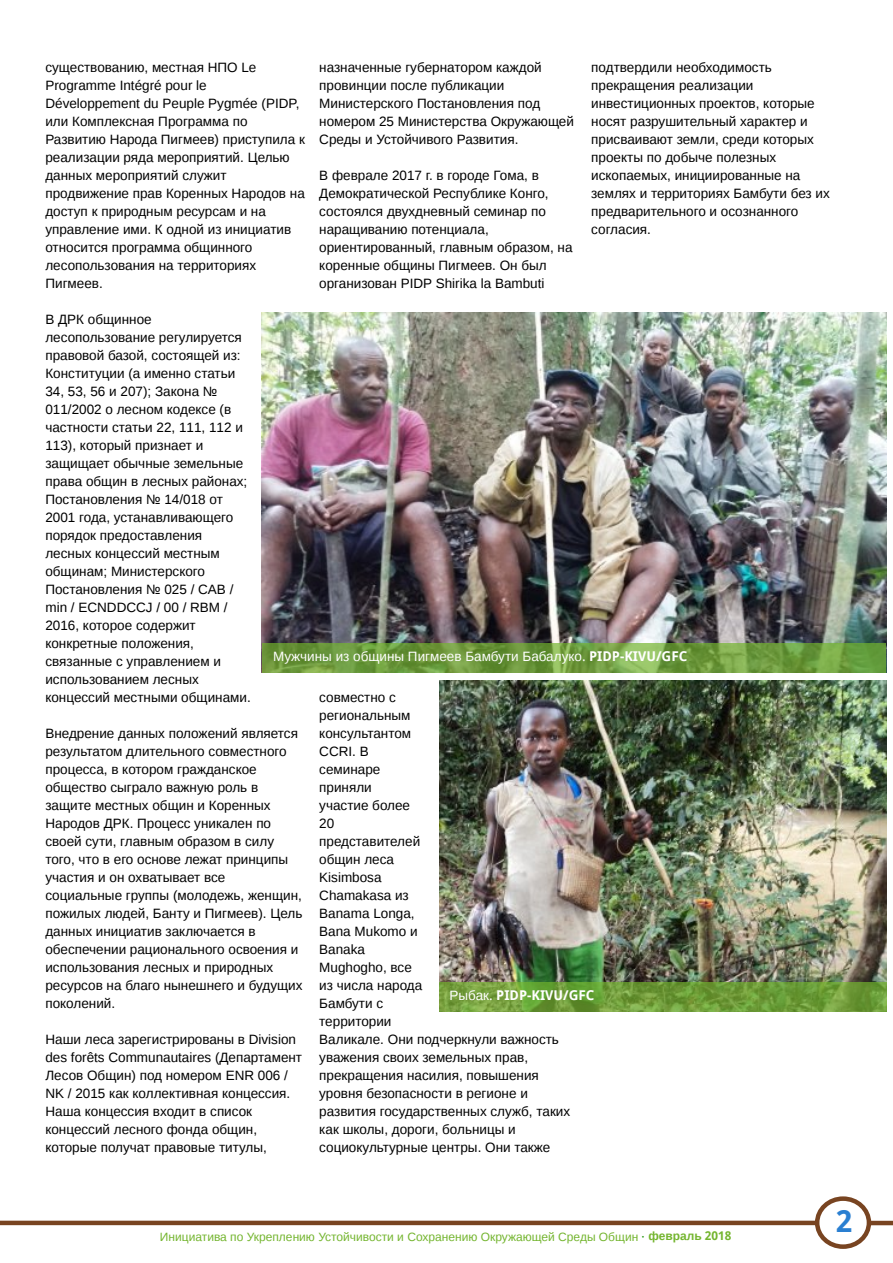
<style>
.page{position:relative;width:893px;height:1263px;background:#fff}
.page>*{position:absolute;margin:0;border:0;box-sizing:border-box;transform-origin:0 0}
.t1{font:700 30px "Droid Sans";color:#2a7fd1}
.t2{font:13.5px/18px "Liberation Sans";color:#000}
.t3{font:13.5px "Liberation Sans";color:#fff}
.t4{font:700 13.5px "Droid Sans";color:#fff}
.t5{font:12px "Liberation Sans";color:#74b52f}
.s1{font-family:"Droid Sans"}
.s2{font-family:"Droid Sans";font-weight:700}
.s3{font-family:"Liberation Sans";font-weight:400}
.s4{font-weight:400}
.s5{font-family:"Droid Sans";color:#1c9305}
.s6{font-weight:700}
</style>
<div class="page">
<hr style="left:870px;top:1221px;width:23px;height:4px;background:#784421">
<div style="left:815px;top:1196px;width:56px;height:53px;border:4px solid #784421;border-radius:50%"></div>
<hr style="left:0;top:1221px;width:815px;height:4px;background:#784421">
<img style="left:261px;top:313px;width:625px;height:359px">
<img style="left:439px;top:680px;width:448px;height:331px">
<div style="left:440px;top:982px;width:447px;height:29px;background:#74b52f;opacity:.7"></div>
<div style="left:262px;top:643px;width:624px;height:29px;background:#74b52f;opacity:.7"></div>
<p class="t2" style="left:319px;top:58px;width:256px">назначенные губернатором каждой провинции после публикации<br>Министерского Постановления под номером 25 Министерства Окружающей<br>Среды и Устойчивого Развития.</p>
<p class="t2" style="left:319px;top:166px;width:255px">В феврале 2017 г. в городе Гома, в Демократической Республике Конго, состоялся двухдневный семинар по наращиванию потенциала, ориентированный, главным образом, на коренные общины Пигмеев. Он был организован PIDP Shirika la Bambuti</p>
<p class="t2" style="left:591px;top:58px;width:240px">подтвердили необходимость прекращения реализации инвестиционных проектов, которые носят разрушительный характер и присваивают земли, среди которых проекты по добыче полезных ископаемых, инициированные на землях и территориях Бамбути без их предварительного и осознанного согласия.</p>
<p class="t2" style="left:45px;top:58px;width:261px">существованию, местная НПО Le<br>Programme Intégré pour le<br>Développement du Peuple Pygmée (PIDP, или Комплексная Программа по<br>Развитию Народа Пигмеев) приступила к реализации ряда мероприятий. Целью данных мероприятий служит продвижение прав Коренных Народов на доступ к природным ресурсам и на управление ими. К одной из инициатив относится программа общинного лесопользования на территориях<br>Пигмеев.</p>
<p class="t2" style="left:45px;top:310px;width:207px">В ДРК общинное лесопользование регулируется правовой базой, состоящей из:<br>Конституции (а именно статьи<br>34, 53, 56 и 207); Закона №<br>011/2002 о лесном кодексе (в частности статьи 22, 111, 112 и<br>113), который признает и защищает обычные земельные права общин в лесных районах;<br>Постановления № 14/018 от<br>2001 года, устанавливающего порядок предоставления лесных концессий местным общинам; Министерского<br>Постановления № 025 / CAB / min / ECNDDCCJ / 00 / RBM /<br>2016, которое содержит конкретные положения, связанные с управлением и использованием лесных концессий местными общинами.</p>
<p class="t2" style="left:45px;top:724px;width:259px">Внедрение данных положений является результатом длительного совместного процесса, в котором гражданское общество сыграло важную роль в защите местных общин и Коренных Народов ДРК. Процесс уникален по своей сути, главным образом в силу того, что в его основе лежат принципы участия и он охватывает все социальные группы (молодежь, женщин, пожилых людей, Банту и Пигмеев). Цель данных инициатив заключается в обеспечении рационального освоения и использования лесных и природных ресурсов на благо нынешнего и будущих поколений.</p>
<p class="t2" style="left:45px;top:1030px;width:258px">Наши леса зарегистрированы в Division des forêts Communautaires (Департамент Лесов Общин) под номером ENR 006 / NK / 2015 как коллективная концессия.<br>Наша концессия входит в список концессий лесного фонда общин, которые получат правовые титулы,</p>
<p class="t3" style="left:273px;top:649px;width:416px">Мужчины из общины Пигмеев Бамбути Бабалуко<span class="s1">.</span> <span class="s2">PIDP-KIVU/GFC</span></p>
<p class="t2" style="left:319px;top:688px;width:252px">совместно с<br>региональным<br>консультантом<br>CCRI. В<br>семинаре<br>приняли<br>участие более<br>20<br>представителей<br>общин леса<br>Kisimbosa<br>Chamakasa из<br>Banama Longa,<br>Bana Mukomo и<br>Banaka<br>Mughogho, все<br>из числа народа<br>Бамбути с<br>территории<br>Валикале. Они подчеркнули важность уважения своих земельных прав, прекращения насилия, повышения уровня безопасности в регионе и развития государственных служб, таких как школы, дороги, больницы и социокультурные центры. Они также</p>
<p class="t4" style="left:450px;top:987px;width:146px"><span class="s3">Рыбак</span><span class="s4">.</span> PIDP-KIVU/GFC</p>
<p class="t5" style="left:160px;top:1230px;width:573px">Инициатива по Укреплению Устойчивости и Сохранению Окружающей Среды Общин <span class="s5">·</span> <span class="s6">февраль</span> <span class="s2">2018</span></p>
<h1 class="t1" style="left:836px;top:1204px;width:18px">2</h1>
</div>
